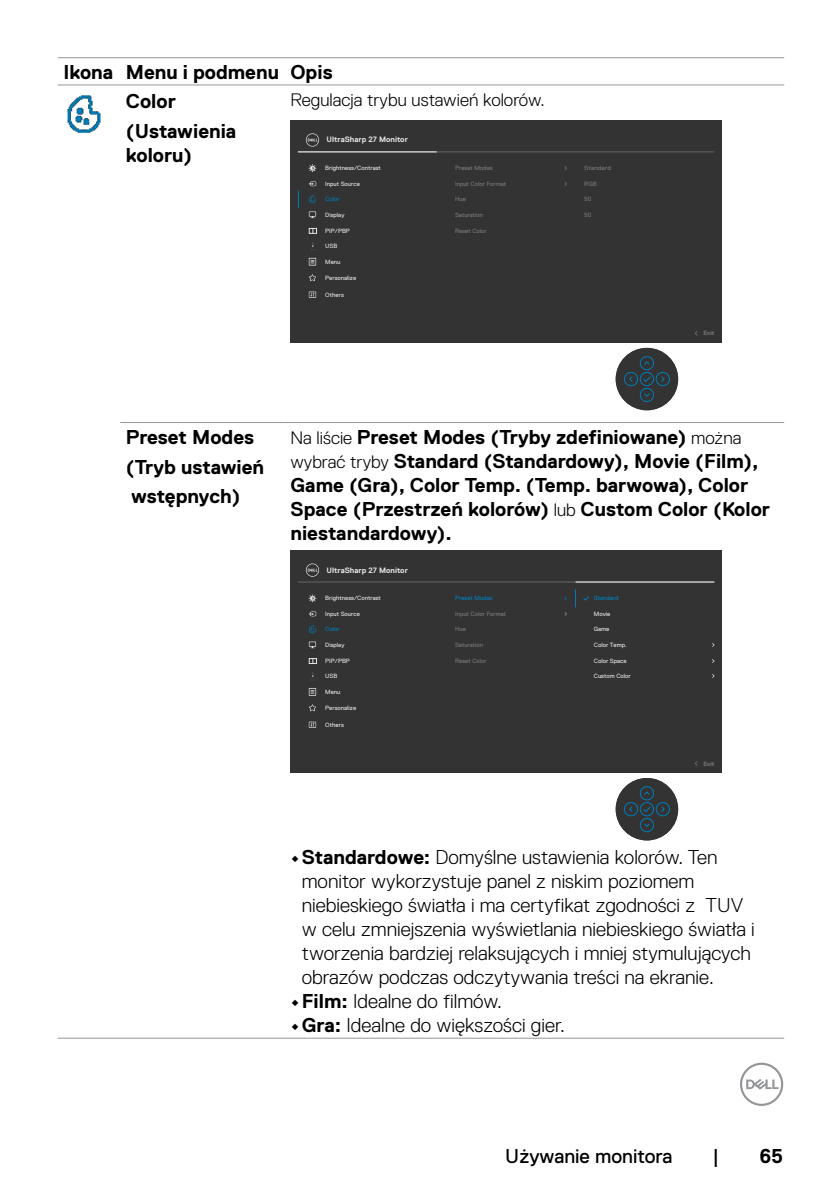
<style>
.page{position:relative;width:840px;height:1191px;background:#fff}
.page>*{position:absolute;margin:0;border:0;box-sizing:border-box;transform-origin:0 0}
.t1{font:300 20px/24px "Dell Replica";color:#000}
.t2{font:700 20px/24px "Dell Replica";color:#000}
.t3{font:20px "Dell Replica";color:#000}
.t4{font:300 18px "Dell Replica";color:#000}
.t5{font:700 7.8px "Dell Replica";color:#e4e4e4}
.t6{font:6.2px "Dell Replica";color:#e4e4e4}
.t7{font:6.2px "Dell Replica";color:#787878}
.t8{font:6.2px "Dell Replica";color:#007db8}
.t9{font:6.2px "Dell Replica";color:#787878;scale:1.08 1}
.t10{font:700 6.2px "Dell Replica";color:#777}
.s1{font-weight:300;font-size:18px}
.s2{font-weight:700}
</style>
<div class="page">
<svg style="left:740px;top:1062px;width:42px;height:44px"></svg>
<hr style="left:58px;top:57px;width:62px;height:1px;background:#939598">
<hr style="left:120px;top:57px;width:164px;height:1px;background:#939598">
<hr style="left:284px;top:57px;width:499px;height:1px;background:#939598">
<hr style="left:58px;top:85px;width:62px;height:1px;background:#939598">
<hr style="left:120px;top:85px;width:164px;height:1px;background:#939598">
<hr style="left:284px;top:85px;width:499px;height:1px;background:#939598">
<hr style="left:120px;top:422px;width:164px;height:1px;background:#939598">
<hr style="left:284px;top:422px;width:499px;height:1px;background:#939598">
<hr style="left:58px;top:1037px;width:62px;height:1px;background:#939598">
<hr style="left:120px;top:1037px;width:164px;height:1px;background:#939598">
<hr style="left:284px;top:1037px;width:499px;height:1px;background:#939598">
<img style="left:67px;top:95px;width:34px;height:38px">
<div style="left:290px;top:120px;width:431px;height:222px;background:#333"></div>
<hr style="left:298px;top:152px;width:416px;height:1px;background:#666">
<hr style="left:298px;top:152px;width:138px;height:1px;background:#fff">
<svg style="left:298px;top:190px;width:1px;height:18px"></svg>
<svg style="left:306px;top:133px;width:13px;height:14px"></svg>
<div style="left:615px;top:348px;width:62px;height:62px;background:#333;border-radius:50%"></div>
<div style="left:639px;top:372px;width:14px;height:14px;border:1px solid #007db8;border-radius:50%"></div>
<div style="left:639px;top:388px;width:14px;height:14px;border:1px solid #007db8;border-radius:50%"></div>
<div style="left:639px;top:356px;width:14px;height:14px;border:1px solid #007db8;border-radius:50%"></div>
<div style="left:623px;top:372px;width:14px;height:14px;border:1px solid #007db8;border-radius:50%"></div>
<div style="left:655px;top:372px;width:14px;height:14px;border:1px solid #007db8;border-radius:50%"></div>
<svg style="left:644px;top:393px;width:6px;height:4px"></svg>
<svg style="left:644px;top:361px;width:6px;height:4px"></svg>
<svg style="left:661px;top:376px;width:3px;height:6px"></svg>
<svg style="left:629px;top:376px;width:4px;height:6px"></svg>
<svg style="left:641px;top:375px;width:10px;height:8px"></svg>
<svg style="left:308px;top:195px;width:8px;height:8px"></svg>
<svg style="left:308px;top:164px;width:8px;height:8px"></svg>
<svg style="left:308px;top:181px;width:8px;height:5px"></svg>
<svg style="left:309px;top:211px;width:7px;height:6px"></svg>
<svg style="left:309px;top:212px;width:6px;height:6px"></svg>
<svg style="left:308px;top:228px;width:9px;height:6px"></svg>
<svg style="left:309px;top:274px;width:7px;height:7px"></svg>
<svg style="left:308px;top:291px;width:8px;height:7px"></svg>
<svg style="left:309px;top:292px;width:6px;height:5px"></svg>
<svg style="left:308px;top:258px;width:8px;height:7px"></svg>
<svg style="left:309px;top:259px;width:6px;height:6px"></svg>
<svg style="left:311px;top:242px;width:4px;height:8px"></svg>
<div style="left:290px;top:550px;width:431px;height:222px;background:#333"></div>
<div style="left:615px;top:778px;width:62px;height:62px;background:#333;border-radius:50%"></div>
<div style="left:639px;top:802px;width:14px;height:14px;border:1px solid #007db8;border-radius:50%"></div>
<div style="left:639px;top:818px;width:14px;height:14px;border:1px solid #007db8;border-radius:50%"></div>
<div style="left:639px;top:786px;width:14px;height:14px;border:1px solid #007db8;border-radius:50%"></div>
<div style="left:623px;top:802px;width:14px;height:14px;border:1px solid #007db8;border-radius:50%"></div>
<div style="left:655px;top:802px;width:14px;height:14px;border:1px solid #007db8;border-radius:50%"></div>
<svg style="left:644px;top:823px;width:6px;height:4px"></svg>
<svg style="left:644px;top:791px;width:6px;height:4px"></svg>
<svg style="left:661px;top:806px;width:3px;height:6px"></svg>
<svg style="left:629px;top:806px;width:4px;height:6px"></svg>
<svg style="left:641px;top:805px;width:10px;height:8px"></svg>
<svg style="left:583px;top:596px;width:6px;height:5px"></svg>
<hr style="left:298px;top:581px;width:416px;height:1px;background:#666">
<hr style="left:575px;top:581px;width:139px;height:1px;background:#fff">
<svg style="left:306px;top:563px;width:13px;height:14px"></svg>
<svg style="left:308px;top:625px;width:8px;height:8px"></svg>
<svg style="left:308px;top:594px;width:8px;height:8px"></svg>
<svg style="left:308px;top:611px;width:8px;height:5px"></svg>
<svg style="left:309px;top:641px;width:7px;height:6px"></svg>
<svg style="left:309px;top:642px;width:6px;height:6px"></svg>
<svg style="left:308px;top:658px;width:9px;height:6px"></svg>
<svg style="left:309px;top:704px;width:7px;height:7px"></svg>
<svg style="left:308px;top:721px;width:8px;height:7px"></svg>
<svg style="left:309px;top:722px;width:6px;height:5px"></svg>
<svg style="left:308px;top:688px;width:8px;height:7px"></svg>
<div style="left:309px;top:688px;width:6px;height:7px;background:#333"></div>
<svg style="left:310px;top:690px;width:4px;height:4px"></svg>
<p class="t2" style="left:126px;top:58px;width:208px;line-height:29.2px;text-indent:-62px">Ikona Menu i podmenu Opis<br>Color<br>(Ustawienia</p>
<p class="t2" style="left:126px;top:143px;width:68px">koloru)</p>
<p class="t4" style="left:290px;top:90px;width:255px">Regulacja trybu ustawień kolorów.</p>
<p class="t5" style="left:326px;top:135px;width:83px">UltraSharp 27 Monitor</p>
<p class="t6" style="left:325px;top:165px;width:57px">Brightness/Contrast</p>
<p class="t7" style="left:455px;top:165px;width:39px">Preset Modes</p>
<p class="t7" style="left:455px;top:180px;width:52px">Input Color Format</p>
<p class="t6" style="left:325px;top:180px;width:36px">Input Source</p>
<p class="t6" style="left:325px;top:211px;width:21px">Display</p>
<p class="t6" style="left:325px;top:227px;width:26px">PIP/PBP</p>
<p class="t8" style="left:325px;top:196px;width:16px">Color</p>
<p class="t7" style="left:455px;top:196px;width:12px">Hue</p>
<p class="t7" style="left:455px;top:211px;width:30px">Saturation</p>
<p class="t7" style="left:455px;top:227px;width:33px">Reset Color</p>
<p class="t6" style="left:325px;top:242px;width:14px">USB</p>
<p class="t6" style="left:325px;top:258px;width:17px">Menu</p>
<p class="t6" style="left:325px;top:274px;width:32px">Personalize</p>
<p class="t6" style="left:325px;top:291px;width:20px">Others</p>
<p class="t9" style="left:584px;top:165px;width:26px">Standard</p>
<p class="t7" style="left:584px;top:180px;width:14px">RGB</p>
<p class="t7" style="left:584px;top:196px;width:9px">50</p>
<p class="t7" style="left:584px;top:211px;width:9px">50</p>
<p class="t10" style="left:703px;top:330px;width:13px">Exit</p>
<p class="t2" style="left:126px;top:422px;width:140px;line-height:29.6px">Preset Modes (Tryb ustawień wstępnych)</p>
<p class="t2" style="left:290px;top:425px;width:481px"><span class="s1">Na liście</span> Preset Modes (Tryby zdefiniowane) <span class="s1">można wybrać tryby</span> Standard (Standardowy), Movie (Film), Game (Gra), Color Temp. (Temp. barwowa), Color Space (Przestrzeń kolorów) <span class="s1">lub</span> Custom Color (Kolor niestandardowy).</p>
<p class="t5" style="left:326px;top:565px;width:83px">UltraSharp 27 Monitor</p>
<p class="t6" style="left:325px;top:595px;width:57px">Brightness/Contrast</p>
<p class="t8" style="left:455px;top:595px;width:39px">Preset Modes</p>
<p class="t7" style="left:455px;top:610px;width:52px">Input Color Format</p>
<p class="t6" style="left:325px;top:610px;width:36px">Input Source</p>
<p class="t6" style="left:325px;top:641px;width:21px">Display</p>
<p class="t6" style="left:325px;top:657px;width:26px">PIP/PBP</p>
<p class="t8" style="left:325px;top:626px;width:16px">Color</p>
<p class="t7" style="left:455px;top:626px;width:12px">Hue</p>
<p class="t7" style="left:455px;top:641px;width:30px">Saturation</p>
<p class="t7" style="left:455px;top:657px;width:33px">Reset Color</p>
<p class="t6" style="left:325px;top:672px;width:14px">USB</p>
<p class="t6" style="left:325px;top:688px;width:17px">Menu</p>
<p class="t6" style="left:325px;top:704px;width:32px">Personalize</p>
<p class="t6" style="left:325px;top:721px;width:20px">Others</p>
<p class="t8" style="left:593px;top:595px;width:26px">Standard</p>
<p class="t6" style="left:593px;top:626px;width:17px">Game</p>
<p class="t6" style="left:593px;top:610px;width:18px">Movie</p>
<p class="t6" style="left:593px;top:641px;width:34px">Color Temp.</p>
<p class="t6" style="left:593px;top:657px;width:34px">Color Space</p>
<p class="t6" style="left:593px;top:672px;width:38px">Custom Color</p>
<p class="t10" style="left:703px;top:760px;width:13px">Exit</p>
<p class="t1" style="left:301px;top:845px;width:454px;text-indent:-11px"><span class="s2">•Standardowe:</span> Domyślne ustawienia kolorów. Ten monitor wykorzystuje panel z niskim poziomem niebieskiego światła i ma certyfikat zgodności z TUV w celu zmniejszenia wyświetlania niebieskiego światła i tworzenia bardziej relaksujących i mniej stymulujących obrazów podczas odczytywania treści na ekranie.</p>
<p class="t1" style="left:290px;top:989px;width:213px"><span class="s2">•Film:</span> Idealne do filmów.</p>
<p class="t1" style="left:290px;top:1013px;width:276px"><span class="s2">•Gra:</span> Idealne do większości gier.</p>
<p class="t3" style="left:505px;top:1144px;width:168px">Używanie monitora</p>
<p class="t3" style="left:712px;top:1144px;width:8px">|</p>
<p class="t2" style="left:759px;top:1143px;width:25px">65</p>
</div>
